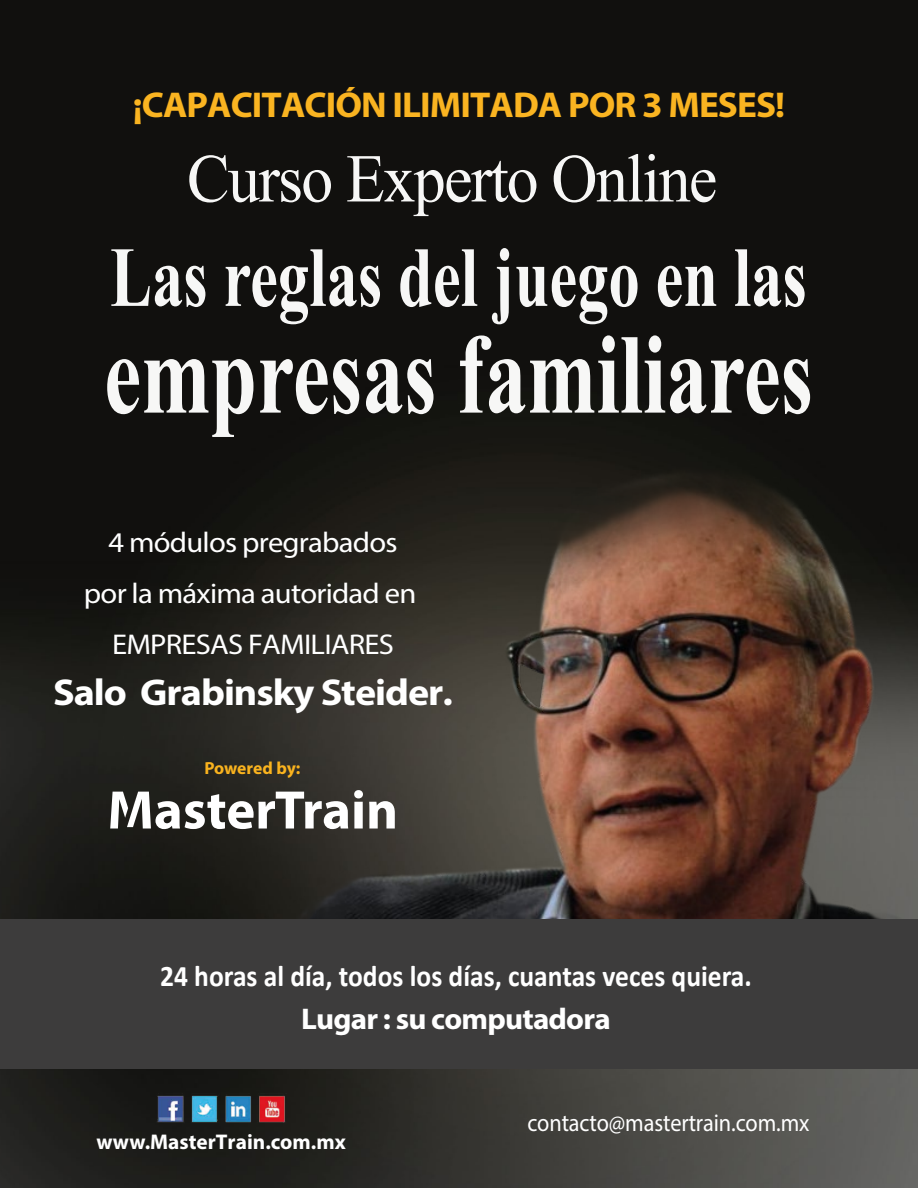
<style>
.page{position:relative;width:918px;height:1188px;background:#fff}
.page>*{position:absolute;margin:0;border:0;box-sizing:border-box;transform-origin:0 0}
.t1{font:700 113.85px "Times New Roman";color:#f7f7f6;scale:.73 1}
.t2{font:700 85.35px "Times New Roman";color:#f7f7f6;scale:.73 1}
.t3{font:68.4px "Times New Roman";letter-spacing:-.025em;color:#f7f7f6;scale:.93 1}
.t4{font:700 37.5px "Myriad Pro";letter-spacing:-.025em;color:#fff;scale:1.07 1}
.t5{font:700 36px "Myriad Pro";letter-spacing:-.025em;color:#fab421}
.t6{font:700 30px "Calibri";color:#fff;scale:.92 1}
.t7{font:700 30px "Myriad Pro";letter-spacing:-.025em;color:#fff}
.t8{font:28.65px/51px "Myriad Pro";letter-spacing:-.025em;color:#fff;text-align:center;scale:1.07 1}
.t9{font:24.45px "Myriad Pro";letter-spacing:-.005em;color:#fff;scale:.91 1}
.t10{font:700 21.3px "Myriad Pro";color:#fff}
.t11{font:700 17.55px "Myriad Pro";letter-spacing:-.01em;color:#fab31e}
</style>
<div class="page">
<img style="left:0;top:0;width:918px;height:1188px">
<img style="left:156px;top:1094px;width:130px;height:30px">
<img style="left:289px;top:468px;width:629px;height:452px">
<div style="left:0;top:920px;width:918px;height:150px;background:#3d3c3c"></div>
<svg style="left:354px;top:790px;width:9px;height:39px"></svg>
<svg style="left:369px;top:801px;width:26px;height:28px"></svg>
<svg style="left:110px;top:792px;width:238px;height:37px"></svg>
<p class="t5" style="left:133px;top:81px;width:654px">¡CAPACITACIÓN ILIMITADA POR 3 MESES!</p>
<h3 class="t3" style="left:187px;top:130px;width:572px">Curso Experto Online</h3>
<h2 class="t2" style="left:110px;top:216px;width:956px">Las reglas del juego en las</h2>
<h1 class="t1" style="left:104px;top:292px;width:973px">empresas familiares</h1>
<p class="t8" style="left:84px;top:517px;width:312px">4 módulos pregrabados por la máxima autoridad en<br>EMPRESAS FAMILIARES</p>
<h3 class="t4" style="left:53px;top:668px;width:375px">Salo Grabinsky Steider.</h3>
<p class="t11" style="left:205px;top:757px;width:97px">Powered by:</p>
<p class="t6" style="left:160px;top:955px;width:645px">24 horas al día, todos los días, cuantas veces quiera.</p>
<p class="t7" style="left:301px;top:1000px;width:311px">Lugar : su computadora</p>
<p class="t10" style="left:96px;top:1128px;width:251px">www.MasterTrain.com.mx</p>
<p class="t9" style="left:527px;top:1108px;width:312px">contacto@mastertrain.com.mx</p>
</div>
